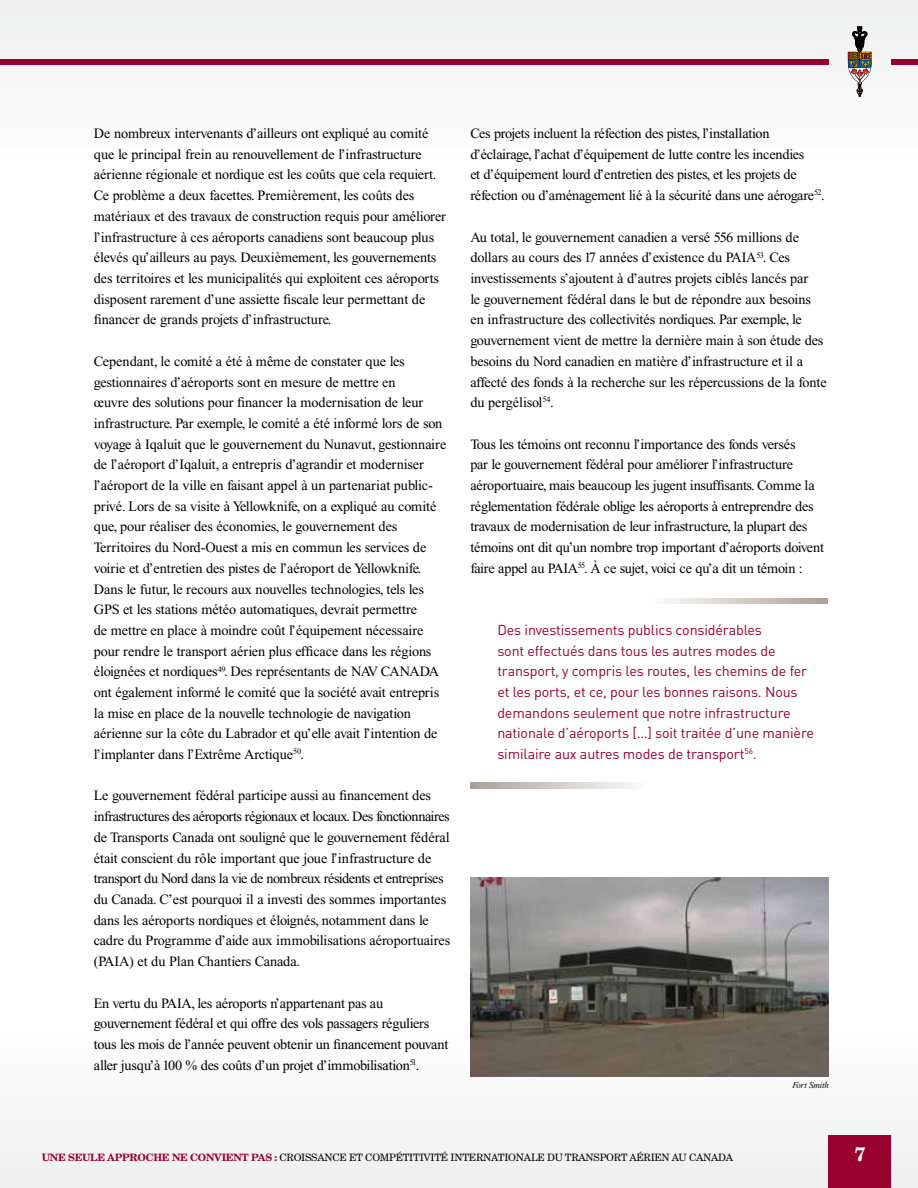
<style>
.page{position:relative;width:918px;height:1188px;background:#fff}
.page>*{position:absolute;margin:0;border:0;box-sizing:border-box;transform-origin:0 0}
.t1{font:700 19.5px "New Century Schlbk LT Std";color:#fff}
.t2{font:14.25px/20.7px "Times New Roman";letter-spacing:-.01em;color:#000}
.t3{font:14.25px/20.7px "DIN";letter-spacing:-.01em;color:#98002e}
.t4{font:10.2px "New Century Schlbk LT Std";letter-spacing:-.025em;color:#000}
.t5{font:700 10.2px "New Century Schlbk LT Std";letter-spacing:-.025em;color:#98002e}
.t6{font:italic 9px "Times New Roman";letter-spacing:-.025em;color:#000}
.s1{font-weight:700;color:#98002e}
</style>
<div class="page">
<div style="left:0;top:0;width:918px;height:170px;background:#f7f7f7"></div>
<div style="left:0;top:1018px;width:918px;height:170px;background:#f6f6f6"></div>
<div style="left:0;top:60px;width:829px;height:5px;background:#98002e"></div>
<div style="left:891px;top:60px;width:27px;height:5px;background:#98002e"></div>
<svg style="left:848px;top:26px;width:24px;height:71px"></svg>
<div style="left:829px;top:1136px;width:62px;height:52px;background:#98002e"></div>
<svg style="left:470px;top:783px;width:163px;height:5px"></svg>
<svg style="left:666px;top:598px;width:162px;height:6px"></svg>
<img style="left:470px;top:878px;width:359px;height:199px">
<p class="t2" style="left:94px;top:123px;width:354px">De nombreux intervenants d’ailleurs ont expliqué au comité que le principal frein au renouvellement de l’infrastructure aérienne régionale et nordique est les coûts que cela requiert.<br>Ce problème a deux facettes. Premièrement, les coûts des matériaux et des travaux de construction requis pour améliorer l’infrastructure à ces aéroports canadiens sont beaucoup plus élevés qu’ailleurs au pays. Deuxièmement, les gouvernements des territoires et les municipalités qui exploitent ces aéroports disposent rarement d’une assiette fiscale leur permettant de financer de grands projets d’infrastructure.</p>
<p class="t2" style="left:94px;top:351px;width:354px">Cependant, le comité a été à même de constater que les gestionnaires d’aéroports sont en mesure de mettre en<br>œuvre des solutions pour financer la modernisation de leur infrastructure. Par exemple, le comité a été informé lors de son voyage à Iqaluit que le gouvernement du Nunavut, gestionnaire de l’aéroport d’Iqaluit, a entrepris d’agrandir et moderniser l’aéroport de la ville en faisant appel à un partenariat public&shy;privé. Lors de sa visite à Yellowknife, on a expliqué au comité que, pour réaliser des économies, le gouvernement des Territoires du Nord-Ouest a mis en commun les services de voirie et d’entretien des pistes de l’aéroport de Yellowknife.<br>Dans le futur, le recours aux nouvelles technologies, tels les GPS et les stations météo automatiques, devrait permettre<br>de mettre en place à moindre coût l’équipement nécessaire pour rendre le transport aérien plus efficace dans les régions éloignées et nordiques<sup>49</sup>. Des représentants de NAV CANADA ont également informé le comité que la société avait entrepris la mise en place de la nouvelle technologie de navigation aérienne sur la côte du Labrador et qu’elle avait l’intention de l’implanter dans l’Extrême Arctique<sup>50</sup>.</p>
<p class="t2" style="left:94px;top:785px;width:358px">Le gouvernement fédéral participe aussi au financement des infrastructures des aéroports régionaux et locaux. Des fonctionnaires de Transports Canada ont souligné que le gouvernement fédéral était conscient du rôle important que joue l’infrastructure de transport du Nord dans la vie de nombreux résidents et entreprises du Canada. C’est pourquoi il a investi des sommes importantes dans les aéroports nordiques et éloignés, notamment dans le cadre du Programme d’aide aux immobilisations aéroportuaires (PAIA) et du Plan Chantiers Canada.</p>
<p class="t2" style="left:94px;top:992px;width:356px">En vertu du PAIA, les aéroports n’appartenant pas au gouvernement fédéral et qui offre des vols passagers réguliers tous les mois de l’année peuvent obtenir un financement pouvant aller jusqu’à 100 % des coûts d’un projet d’immobilisation<sup>51</sup>.</p>
<p class="t2" style="left:470px;top:123px;width:356px">Ces projets incluent la réfection des pistes, l’installation d’éclairage, l’achat d’équipement de lutte contre les incendies<br>et d’équipement lourd d’entretien des pistes, et les projets de réfection ou d’aménagement lié à la sécurité dans une aérogare<sup>52</sup>.</p>
<p class="t2" style="left:470px;top:227px;width:358px">Au total, le gouvernement canadien a versé 556 millions de dollars au cours des 17 années d’existence du PAIA<sup>53</sup>. Ces investissements s’ajoutent à d’autres projets ciblés lancés par<br>le gouvernement fédéral dans le but de répondre aux besoins en infrastructure des collectivités nordiques. Par exemple, le gouvernement vient de mettre la dernière main à son étude des besoins du Nord canadien en matière d’infrastructure et il a affecté des fonds à la recherche sur les répercussions de la fonte du pergélisol<sup>54</sup>.</p>
<p class="t2" style="left:470px;top:434px;width:355px">Tous les témoins ont reconnu l’importance des fonds versés<br>par le gouvernement fédéral pour améliorer l’infrastructure aéroportuaire, mais beaucoup les jugent insuffisants. Comme la réglementation fédérale oblige les aéroports à entreprendre des travaux de modernisation de leur infrastructure, la plupart des témoins ont dit qu’un nombre trop important d’aéroports doivent faire appel au PAIA<sup>55</sup>. À ce sujet, voici ce qu’a dit un témoin :</p>
<p class="t3" style="left:497px;top:619px;width:318px">Des investissements publics considérables<br>sont effectués dans tous les autres modes de transport, y compris les routes, les chemins de fer et les ports, et ce, pour les bonnes raisons. Nous demandons seulement que notre infrastructure nationale d’aéroports […] soit traitée d’une manière similaire aux autres modes de transport<sup>56</sup>.</p>
<p class="t6" style="left:793px;top:1080px;width:38px">Fort Smith</p>
<p class="t5" style="left:42px;top:1151px;width:158px">UNE SEULE APPROCHE NE CON</p>
<p class="t5" style="left:214px;top:1151px;width:45px">VIENT PAS</p>
<p class="t4" style="left:275px;top:1151px;width:460px"><span class="s1">:</span> CROISSANCE ET COMPÉTITIVITÉ INTERNATIONALE DU TRANSPORT AÉRIEN AU CANADA</p>
<h1 class="t1" style="left:854px;top:1142px;width:13px">7</h1>
</div>
